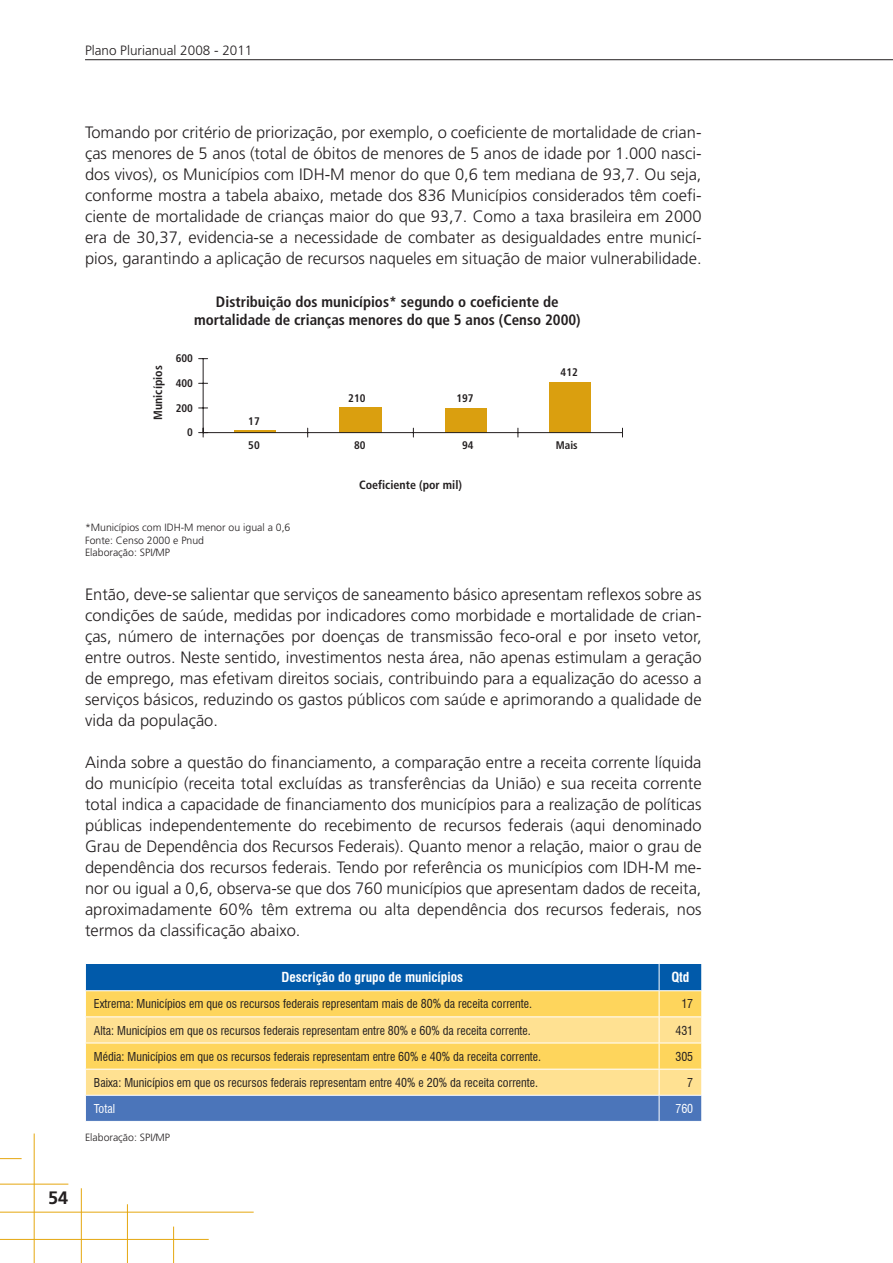
<style>
.page{position:relative;width:893px;height:1263px;background:#fff}
.page>*{position:absolute;margin:0;border:0;box-sizing:border-box;transform-origin:0 0}
.t1{font:700 18px "Frutiger";color:#231f20}
.t2{font:300 16.5px/21px "Frutiger";color:#231f20;text-align:justify}
.t3{font:700 condensed 15px/18px "Frutiger";color:#231f20;text-align:center}
.t4{font:700 condensed 13.5px "Swiss 721 BT";color:#fff}
.t5{font:300 13.5px "Frutiger";color:#231f20}
.t6{font:condensed 12px "Swiss 721 BT";color:#231f20}
.t7{font:700 condensed 12px "Frutiger";color:#231f20}
.t8{font:condensed 12px "Swiss 721 BT";color:#fff}
.t9{font:700 condensed 11.1px/24px "Frutiger";color:#231f20}
.t10{font:300 10.5px/12.6px "Frutiger";color:#231f20}
</style>
<div class="page">
<hr style="left:85px;top:59px;width:808px;height:1px;background:#231f20">
<hr style="left:34px;top:1133px;width:1px;height:130px;background:#e5a710">
<hr style="left:81px;top:1188px;width:1px;height:75px;background:#e5a710">
<hr style="left:127px;top:1204px;width:1px;height:59px;background:#e5a710">
<hr style="left:173px;top:1226px;width:1px;height:37px;background:#e5a710">
<hr style="left:0;top:1212px;width:254px;height:1px;background:#e5a710">
<hr style="left:0;top:1239px;width:209px;height:1px;background:#e5a710">
<hr style="left:0;top:1184px;width:68px;height:1px;background:#e5a710">
<svg style="left:0;top:1158px;width:22px;height:1px"></svg>
<hr style="left:235px;top:430px;width:41px;height:3px;background:#da9f0f">
<div style="left:339px;top:407px;width:43px;height:26px;background:#da9f0f"></div>
<div style="left:445px;top:408px;width:41px;height:25px;background:#da9f0f"></div>
<div style="left:549px;top:382px;width:42px;height:51px;background:#da9f0f"></div>
<hr style="left:203px;top:359px;width:1px;height:74px;background:#231f20">
<hr style="left:203px;top:432px;width:419px;height:1px;background:#231f20">
<svg style="left:199px;top:428px;width:9px;height:9px"></svg>
<svg style="left:85px;top:963px;width:617px;height:158px;background:#b8b78f"></svg>
<hr style="left:659px;top:1095px;width:43px;height:1px;background:#fff">
<p class="t5" style="left:85px;top:43px;width:169px">Plano Plurianual 2008 - 2011</p>
<p class="t2" style="left:85px;top:122px;width:618px">Tomando por critério de priorização, por exemplo, o coeficiente de mortalidade de crian&shy;ças menores de 5 anos (total de óbitos de menores de 5 anos de idade por 1.000 nasci&shy;dos vivos), os Municípios com IDH-M menor do que 0,6 tem mediana de 93,7. Ou seja, conforme mostra a tabela abaixo, metade dos 836 Municípios considerados têm coefi&shy;ciente de mortalidade de crianças maior do que 93,7. Como a taxa brasileira em 2000 era de 30,37, evidencia-se a necessidade de combater as desigualdades entre municí&shy;pios, garantindo a aplicação de recursos naqueles em situação de maior vulnerabilidade.</p>
<p class="t3" style="left:194px;top:293px;width:388px">Distribuição dos municípios* segundo o coeficiente de mortalidade de crianças menores do que 5 anos (Censo 2000)</p>
<p class="t9" style="left:176px;top:346px;width:19px">600</p>
<p class="t9" style="left:176px;top:371px;width:19px">400</p>
<p class="t9" style="left:176px;top:396px;width:19px">200</p>
<p class="t9" style="left:187px;top:421px;width:7px">0</p>
<p class="t9" style="left:248px;top:409px;width:13px">17<br>50</p>
<p class="t7" style="left:151px;top:420px;width:56px;rotate:-90deg">Municípios</p>
<p class="t9" style="left:561px;top:360px;width:19px">412</p>
<p class="t9" style="left:348px;top:386px;width:19px">210</p>
<p class="t9" style="left:456px;top:386px;width:19px">197</p>
<p class="t9" style="left:354px;top:433px;width:13px">80</p>
<p class="t9" style="left:462px;top:433px;width:13px">94</p>
<p class="t9" style="left:556px;top:433px;width:23px">Mais</p>
<p class="t7" style="left:359px;top:477px;width:104px">Coeficiente (por mil)</p>
<p class="t10" style="left:85px;top:521px;width:207px">*Municípios com IDH-M menor ou igual a 0,6<br>Fonte: Censo 2000 e Pnud<br>Elaboração: SPI/MP</p>
<p class="t2" style="left:85px;top:584px;width:618px">Então, deve-se salientar que serviços de saneamento básico apresentam reflexos sobre as condições de saúde, medidas por indicadores como morbidade e mortalidade de crian&shy;ças, número de internações por doenças de transmissão feco-oral e por inseto vetor, entre outros. Neste sentido, investimentos nesta área, não apenas estimulam a geração de emprego, mas efetivam direitos sociais, contribuindo para a equalização do acesso a serviços básicos, reduzindo os gastos públicos com saúde e aprimorando a qualidade de vida da população.</p>
<p class="t2" style="left:85px;top:752px;width:618px">Ainda sobre a questão do financiamento, a comparação entre a receita corrente líquida do município (receita total excluídas as transferências da União) e sua receita corrente total indica a capacidade de financiamento dos municípios para a realização de políticas públicas independentemente do recebimento de recursos federais (aqui denominado Grau de Dependência dos Recursos Federais). Quanto menor a relação, maior o grau de dependência dos recursos federais. Tendo por referência os municípios com IDH-M me&shy;nor ou igual a 0,6, observa-se que dos 760 municípios que apresentam dados de receita, aproximadamente 60% têm extrema ou alta dependência dos recursos federais, nos termos da classificação abaixo.</p>
<p class="t4" style="left:281px;top:969px;width:183px">Descrição do grupo de municípios</p>
<p class="t4" style="left:671px;top:969px;width:20px">Qtd</p>
<p class="t6" style="left:94px;top:997px;width:440px">Extrema: Municípios em que os recursos federais representam mais de 80% da receita corrente.</p>
<p class="t6" style="left:681px;top:997px;width:13px">17</p>
<p class="t6" style="left:94px;top:1023px;width:438px">Alta: Municípios em que os recursos federais representam entre 80% e 60% da receita corrente.</p>
<p class="t6" style="left:675px;top:1023px;width:19px">431</p>
<p class="t6" style="left:94px;top:1049px;width:449px">Média: Municípios em que os recursos federais representam entre 60% e 40% da receita corrente.</p>
<p class="t6" style="left:675px;top:1049px;width:19px">305</p>
<p class="t6" style="left:94px;top:1075px;width:446px">Baixa: Municípios em que os recursos federais representam entre 40% e 20% da receita corrente.</p>
<p class="t6" style="left:687px;top:1075px;width:7px">7</p>
<p class="t8" style="left:94px;top:1101px;width:23px">Total</p>
<p class="t8" style="left:675px;top:1101px;width:19px">760</p>
<p class="t10" style="left:85px;top:1131px;width:87px">Elaboração: SPI/MP</p>
<p class="t1" style="left:48px;top:1187px;width:22px">54</p>
</div>
